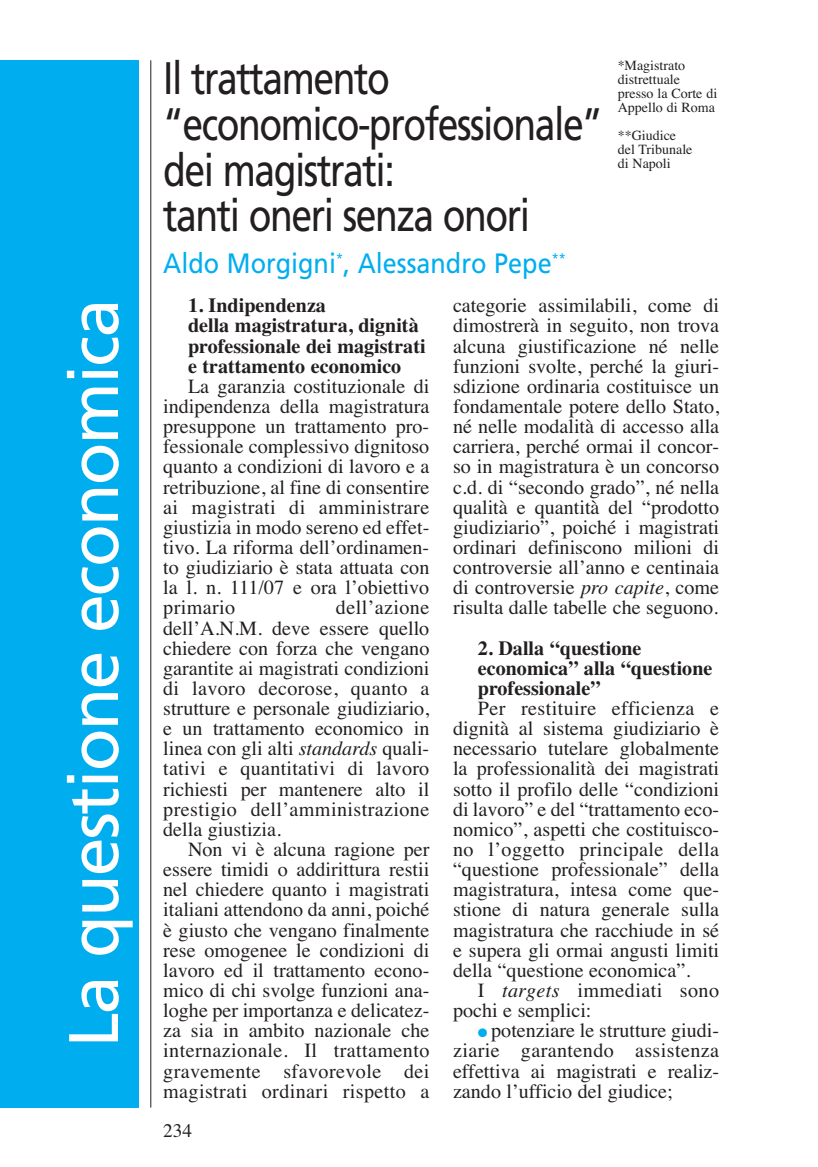
<style>
.page{position:relative;width:818px;height:1167px;background:#fff}
.page>*{position:absolute;margin:0;border:0;box-sizing:border-box;transform-origin:0 0}
.t1{font:70px "Frutiger";letter-spacing:-.03em;color:#fff}
.t2{font:45.5px/45.5px "Frutiger";letter-spacing:-.04em;color:#231f20;scale:.82 1}
.t3{font:28px "Frutiger";color:#00aeef;scale:.9 1}
.t4{font:20.12px/20.1px "Times";color:#231f20;text-align:justify}
.t5{font:700 20.12px/20.1px "Times";color:#231f20}
.t6{font:19.25px "Times";color:#231f20}
.t7{font:14px/14px "Times";color:#231f20}
.s1{font-style:italic}
.s2{color:#00aeef}
</style>
<div class="page">
<svg style="left:0;top:60px;width:152px;height:1048px;background:#14b3ee"></svg>
<h2 class="t2" style="left:163px;top:59px;width:538px">Il trattamento “economico-professionale” dei magistrati:<br>tanti oneri senza onori</h2>
<h3 class="t3" style="left:163px;top:252px;width:449px">Aldo Morgigni<sup>*</sup>, Alessandro Pepe<sup>**</sup></h3>
<p class="t7" style="left:618px;top:59px;width:101px">*Magistrato distrettuale presso la Corte di<br>Appello di Roma</p>
<p class="t7" style="left:618px;top:129px;width:76px">**Giudice del Tribunale di Napoli</p>
<h1 class="t1" style="left:65px;top:1047px;width:750px;rotate:-90deg">La questione economica</h1>
<p class="t5" style="left:188px;top:297px;width:239px">1. Indipendenza<br>della magistratura, dignità professionale dei magistrati e trattamento economico</p>
<p class="t4" style="left:163px;top:378px;width:268px;text-indent:25px">La garanzia costituzionale di indipendenza della magistratura presuppone un trattamento pro&shy;fessionale complessivo dignitoso quanto a condizioni di lavoro e a retribuzione, al fine di consentire ai magistrati di amministrare giustizia in modo sereno ed effet&shy;tivo. La riforma dell’ordinamen&shy;to giudiziario è stata attuata con la l. n. 111/07 e ora l’obiettivo primario</p>
<p class="t4" style="left:163px;top:599px;width:268px;text-indent:173px">dell’azione dell’A.N.M. deve essere quello chiedere con forza che vengano garantite ai magistrati condizioni di lavoro decorose, quanto a strutture e personale giudiziario, e un trattamento economico in linea con gli alti <span class="s1">standards</span> quali&shy;tativi e quantitativi di lavoro richiesti per mantenere alto il prestigio dell’amministrazione della giustizia.</p>
<p class="t4" style="left:163px;top:841px;width:268px;text-indent:25px">Non vi è alcuna ragione per essere timidi o addirittura restii nel chiedere quanto i magistrati italiani attendono da anni, poiché è giusto che vengano finalmente rese omogenee le condizioni di lavoro ed il trattamento econo&shy;mico di chi svolge funzioni ana&shy;loghe per importanza e delicatez&shy;za sia in ambito nazionale che internazionale. Il trattamento gravemente sfavorevole dei magistrati ordinari rispetto a</p>
<p class="t6" style="left:163px;top:1123px;width:30px">234</p>
<p class="t4" style="left:453px;top:297px;width:268px">categorie assimilabili, come di dimostrerà in seguito, non trova alcuna giustificazione né nelle funzioni svolte, perché la giuri&shy;sdizione ordinaria costituisce un fondamentale potere dello Stato, né nelle modalità di accesso alla carriera, perché ormai il concor&shy;so in magistratura è un concorso c.d. di “secondo grado”, né nella qualità e quantità del “prodotto giudiziario”, poiché i magistrati ordinari definiscono milioni di controversie all’anno e centinaia di controversie <span class="s1">pro capite</span>, come risulta dalle tabelle che seguono.</p>
<p class="t5" style="left:478px;top:639px;width:236px">2. Dalla “questione economica” alla “questione professionale”</p>
<p class="t4" style="left:453px;top:700px;width:268px;text-indent:25px">Per restituire efficienza e dignità al sistema giudiziario è necessario tutelare globalmente la professionalità dei magistrati sotto il profilo delle “condizioni di lavoro” e del “trattamento eco&shy;nomico”, aspetti che costituisco&shy;no l’oggetto principale della “questione professionale” della magistratura, intesa come que&shy;stione di natura generale sulla magistratura che racchiude in sé e supera gli ormai angusti limiti della “questione economica”.</p>
<p class="t4" style="left:453px;top:981px;width:268px;text-indent:25px">I <span class="s1">targets</span> immediati sono pochi e semplici:</p>
<p class="t4" style="left:453px;top:1022px;width:268px;text-indent:25px"><span class="s2">●</span> potenziare le strutture giudi&shy;ziarie garantendo assistenza effettiva ai magistrati e realiz&shy;zando l’ufficio del giudice;</p>
</div>
